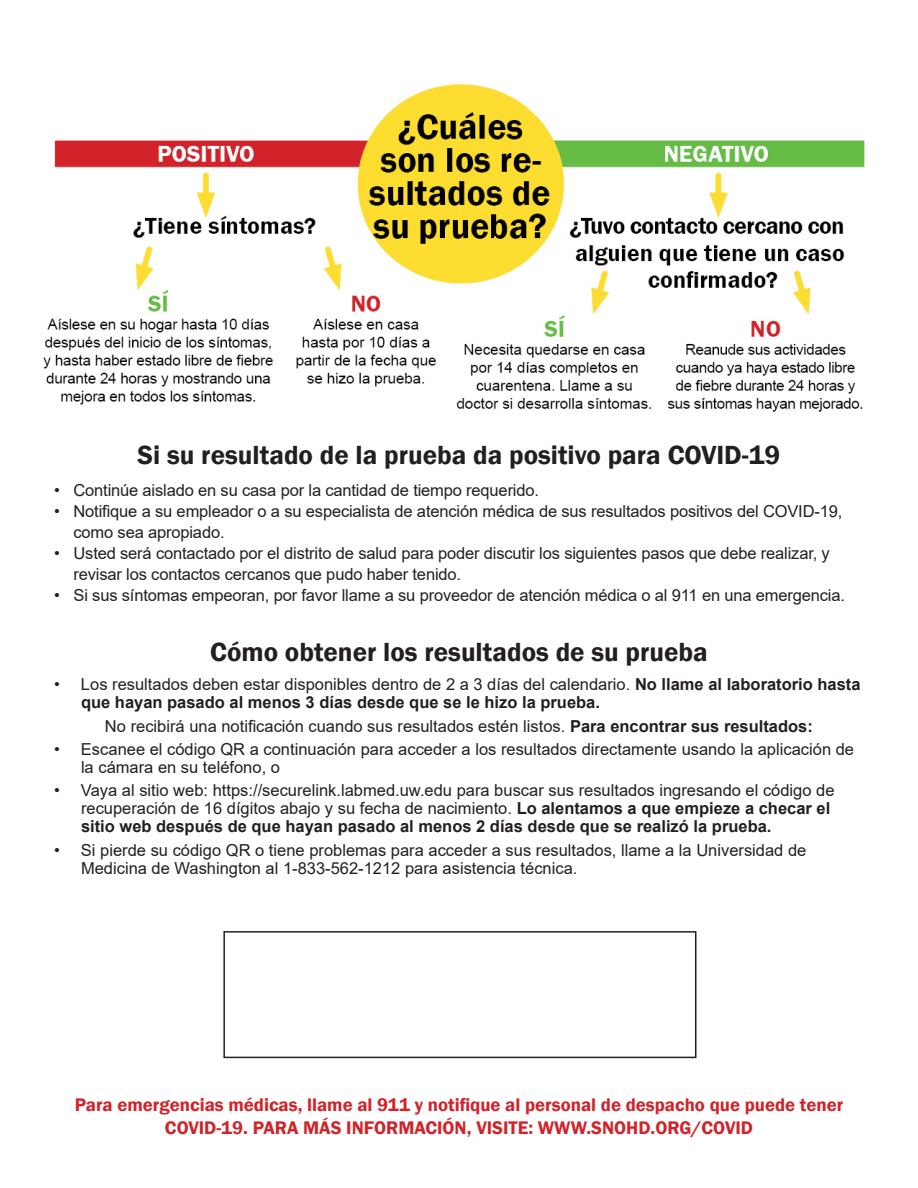
<style>
.page{position:relative;width:918px;height:1188px;background:#fff}
.page>*{position:absolute;margin:0;border:0;box-sizing:border-box;transform-origin:0 0}
.t1{font:600 27px "Franklin Gothic";color:#231f20}
.t2{font:600 18.75px/22.5px "Franklin Gothic";color:#d1232a;text-align:center}
.t3{font:16.5px/18px "Arial";color:#231f20}
.t4{font:700 16.5px/18px "Arial";color:#231f20}
.s1{font-weight:400}
.s2{font-weight:700}
</style>
<div class="page">
<div style="left:223px;top:931px;width:473px;height:127px;border:2px solid #231f20"></div>
<img style="left:43px;top:84px;width:822px;height:328px">
<p class="t1" style="left:138px;top:439px;width:644px">Si su resultado de la prueba da positivo para COVID-19</p>
<p class="t3" style="left:54px;top:481px;width:487px">• Continúe aislado en su casa por la cantidad de tiempo requerido.</p>
<p class="t3" style="left:74px;top:501px;width:770px;line-height:21px;text-indent:-20px">• Notifique a su empleador o a su especialista de atención médica de sus resultados positivos del COVID-19, como sea apropiado.</p>
<p class="t3" style="left:74px;top:543px;width:758px;line-height:21px;text-indent:-20px">• Usted será contactado por el distrito de salud para poder discutir los siguientes pasos que debe realizar, y revisar los contactos cercanos que pudo haber tenido.</p>
<p class="t3" style="left:54px;top:586px;width:793px">• Si sus síntomas empeoran, por favor llame a su proveedor de atención médica o al 911 en una emergencia.</p>
<p class="t1" style="left:210px;top:636px;width:499px">Cómo obtener los resultados de su prueba</p>
<p class="t4" style="left:81px;top:676px;width:781px;text-indent:-27px"><span class="s1">• Los resultados deben estar disponibles dentro de 2 a 3 días del calendario.</span> No llame al laboratorio hasta que hayan pasado al menos 3 días desde que se le hizo la prueba.</p>
<p class="t3" style="left:105px;top:717px;width:710px">No recibirá una notificación cuando sus resultados estén listos. <span class="s2">Para encontrar sus resultados:</span></p>
<p class="t3" style="left:81px;top:740px;width:775px;text-indent:-27px">• Escanee el código QR a continuación para acceder a los resultados directamente usando la aplicación de la cámara en su teléfono, o</p>
<p class="t3" style="left:81px;top:782px;width:755px;text-indent:-27px">• Vaya al sitio web: https://securelink.labmed.uw.edu para buscar sus resultados ingresando el código de recuperación de 16 dígitos abajo y su fecha de nacimiento. <span class="s2">Lo alentamos a que empieze a checar el sitio web después de que hayan pasado al menos 2 días desde que se realizó la prueba.</span></p>
<p class="t3" style="left:81px;top:841px;width:727px;text-indent:-27px">• Si pierde su código QR o tiene problemas para acceder a sus resultados, llame a la Universidad de<br>Medicina de Washington al 1-833-562-1212 para asistencia técnica.</p>
<p class="t2" style="left:75px;top:1094px;width:770px">Para emergencias médicas, llame al 911 y notifique al personal de despacho que puede tener<br>COVID-19. PARA MÁS INFORMACIÓN, VISITE: WWW.SNOHD.ORG/COVID</p>
</div>
